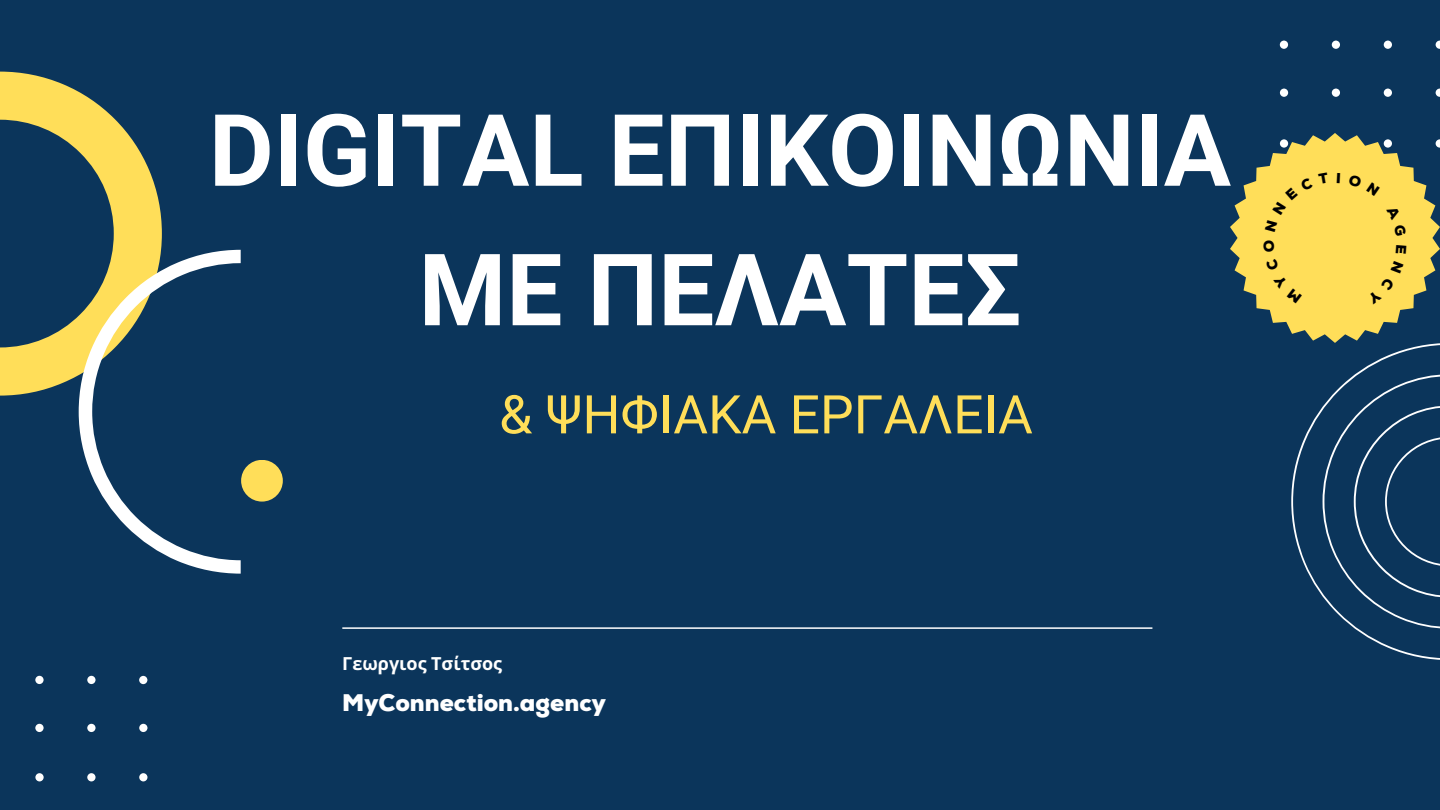
<style>
.page{position:relative;width:1440px;height:810px;background:#0b355b}
.page>*{position:absolute;margin:0;border:0;box-sizing:border-box;transform-origin:0 0}
.t1{font:700 100px "Roboto";color:#fff}
.t2{font:53.4px "Roboto";color:#ffde59}
.t3{font:900 24px "Nexa";color:#fff}
.t4{font:700 18px "Noto Sans";color:#fff}
</style>
<div class="page">
<div style="left:241px;top:460px;width:42px;height:42px;background:#ffde59;border-radius:50%"></div>
<svg style="left:0;top:72px;width:162px;height:324px"></svg>
<svg style="left:1291px;top:343px;width:149px;height:317px"></svg>
<svg style="left:79px;top:250px;width:162px;height:324px"></svg>
<hr style="left:342px;top:627px;width:810px;height:2px;background:#fff">
<svg style="left:35px;top:676px;width:112px;height:106px"></svg>
<svg style="left:1230px;top:40px;width:210px;height:303px"></svg>
<p class="t1" style="left:209px;top:93px;width:1024px">DIGITAL ΕΠΙΚΟΙΝΩΝΙΑ</p>
<p class="t1" style="left:419px;top:233px;width:604px">ΜΕ ΠΕΛΑΤΕΣ</p>
<p class="t2" style="left:499px;top:384px;width:535px">&amp; ΨΗΦΙΑΚΑ ΕΡΓΑΛΕΙΑ</p>
<p class="t4" style="left:342px;top:651px;width:161px">Γεωργιος Τσίτσος</p>
<p class="t3" style="left:342px;top:689px;width:265px">MyConnection.agency</p>
</div>
